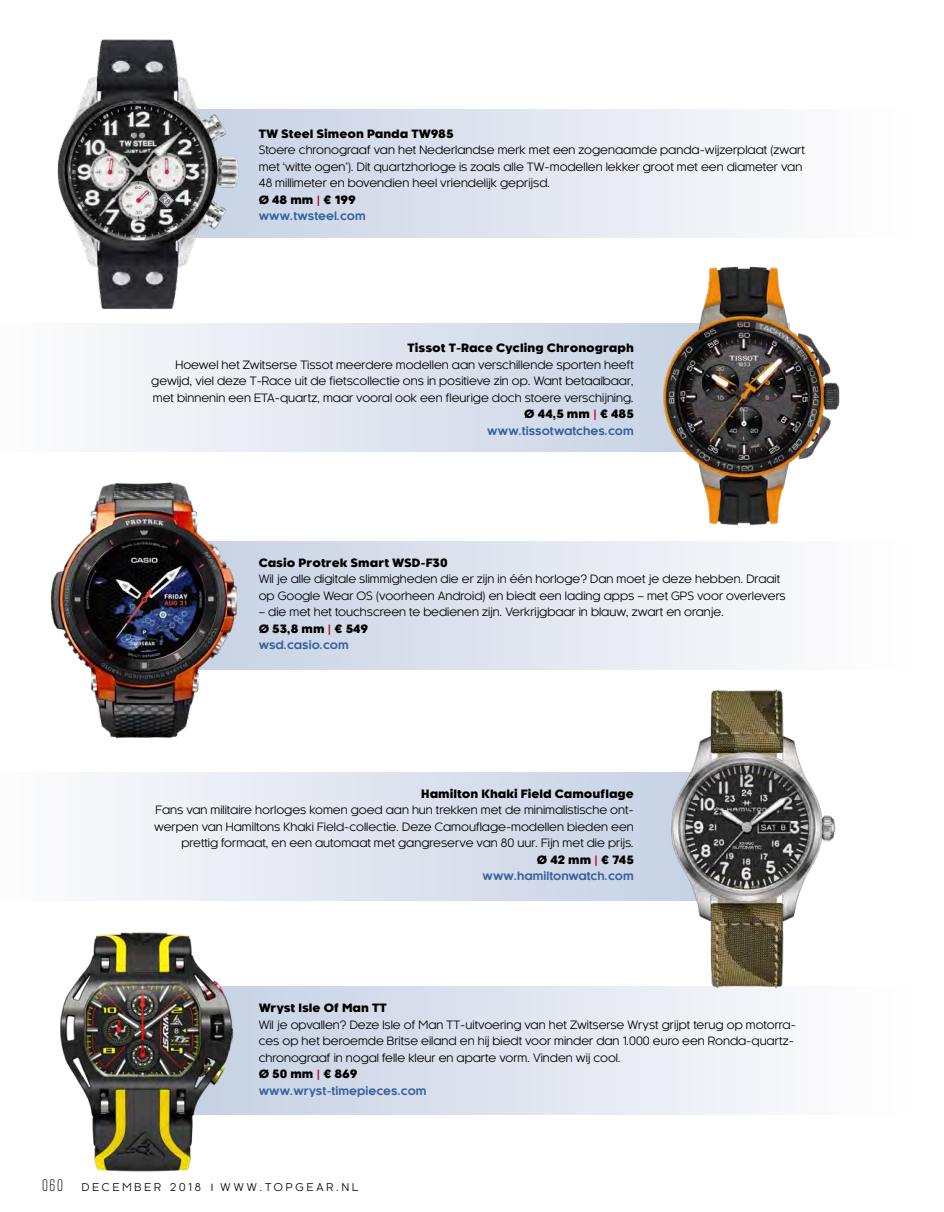
<style>
.page{position:relative;width:944px;height:1212px;background:#fff}
.page>*{position:absolute;margin:0;border:0;box-sizing:border-box;transform-origin:0 0}
.t1{font:11.25px/16.5px "Kaleko 105";color:#000}
.t2{font:800 11.25px "Kaleko 105";color:#000}
.t3{font:10.5px "Kaleko 105";letter-spacing:.28em;color:#000}
.s1{font-weight:800}
.s2{font-weight:700;color:#be0027}
.s3{font-weight:700;color:#34619e}
.s4{font-family:"Tungsten";font-weight:300;font-size:16.5px}
.s5{font-weight:700;font-size:9.75px;color:#34619e}
</style>
<div class="page">
<svg style="left:116px;top:324px;width:532px;height:128px"></svg>
<svg style="left:112px;top:772px;width:539px;height:128px"></svg>
<svg style="left:286px;top:110px;width:475px;height:128px"></svg>
<svg style="left:254px;top:541px;width:507px;height:128px"></svg>
<svg style="left:303px;top:986px;width:462px;height:128px"></svg>
<img style="left:57px;top:39px;width:229px;height:271px">
<img style="left:648px;top:266px;width:192px;height:276px">
<img style="left:50px;top:482px;width:204px;height:257px">
<img style="left:651px;top:689px;width:185px;height:304px">
<img style="left:60px;top:889px;width:243px;height:283px">
<p class="t2" style="left:259px;top:127px;width:196px">TW Steel Simeon Panda TW985</p>
<p class="t1" style="left:259px;top:142px;width:548px">Stoere chronograaf van het Nederlandse merk met een zogenaamde panda-wijzerplaat (zwart met ‘witte ogen’). Dit quartzhorloge is zoals alle TW-modellen lekker groot met een diameter van 48 millimeter en bovendien heel vriendelijk geprijsd.<br><span class="s1">Ø 48 mm</span> <span class="s2">|</span> <span class="s1">€ 199<br></span><span class="s3">www.twsteel.com</span></p>
<p class="t2" style="left:407px;top:341px;width:228px">Tissot T-Race Cycling Chronograph</p>
<p class="t1" style="left:151px;top:357px;width:484px;text-align:right">Hoewel het Zwitserse Tissot meerdere modellen aan verschillende sporten heeft gewijd, viel deze T-Race uit de fietscollectie ons in positieve zin op. Want betaalbaar, met binnenin een ETA-quartz, maar vooral ook een fleurige doch stoere verschijning.<br><span class="s1">Ø 44,5 mm</span> <span class="s2">|</span> <span class="s1">€ 485<br></span><span class="s3">www.tissotwatches.com</span></p>
<p class="t2" style="left:259px;top:556px;width:190px">Casio Protrek Smart WSD-F30</p>
<p class="t1" style="left:259px;top:571px;width:529px">Wil je alle digitale slimmigheden die er zijn in één horloge? Dan moet je deze hebben. Draait op Google Wear OS (voorheen Android) en biedt een lading apps – met GPS voor overlevers</p>
<p class="t1" style="left:259px;top:604px;width:467px">– die met het touchscreen te bedienen zijn. Verkrijgbaar in blauw, zwart en oranje.<br><span class="s1">Ø 53,8 mm</span> <span class="s2">|</span> <span class="s1">€ 549<br></span><span class="s3">wsd.casio.com</span></p>
<p class="t2" style="left:421px;top:787px;width:214px">Hamilton Khaki Field Camouflage</p>
<p class="t1" style="left:154px;top:802px;width:481px;text-align:right">Fans van militaire horloges komen goed aan hun trekken met de minimalistische ont&shy;werpen van Hamiltons Khaki Field-collectie. Deze Camouflage-modellen bieden een prettig formaat, en een automaat met gangreserve van 80 uur. Fijn met die prijs.<br><span class="s1">Ø 42 mm</span> <span class="s2">|</span> <span class="s1">€ 745<br></span><span class="s3">www.hamiltonwatch.com</span></p>
<p class="t2" style="left:259px;top:1001px;width:130px">Wryst Isle Of Man TT</p>
<p class="t1" style="left:259px;top:1017px;width:539px">Wil je opvallen? Deze Isle of Man TT-uitvoering van het Zwitserse Wryst grijpt terug op motorra&shy;ces op het beroemde Britse eiland en hij biedt voor minder dan 1.000 euro een Ronda-quartz&shy;chronograaf in nogal felle kleur en aparte vorm. Vinden wij cool.<br><span class="s1">Ø 50 mm</span> <span class="s2">|</span> <span class="s1">€ 869<br></span><span class="s3">www.wryst-timepieces.com</span></p>
<p class="t3" style="left:42px;top:1181px;width:318px"><span class="s4">060</span> DECEMBER 2018 <span class="s5">I</span> WWW.TOPGEAR.NL</p>
</div>
